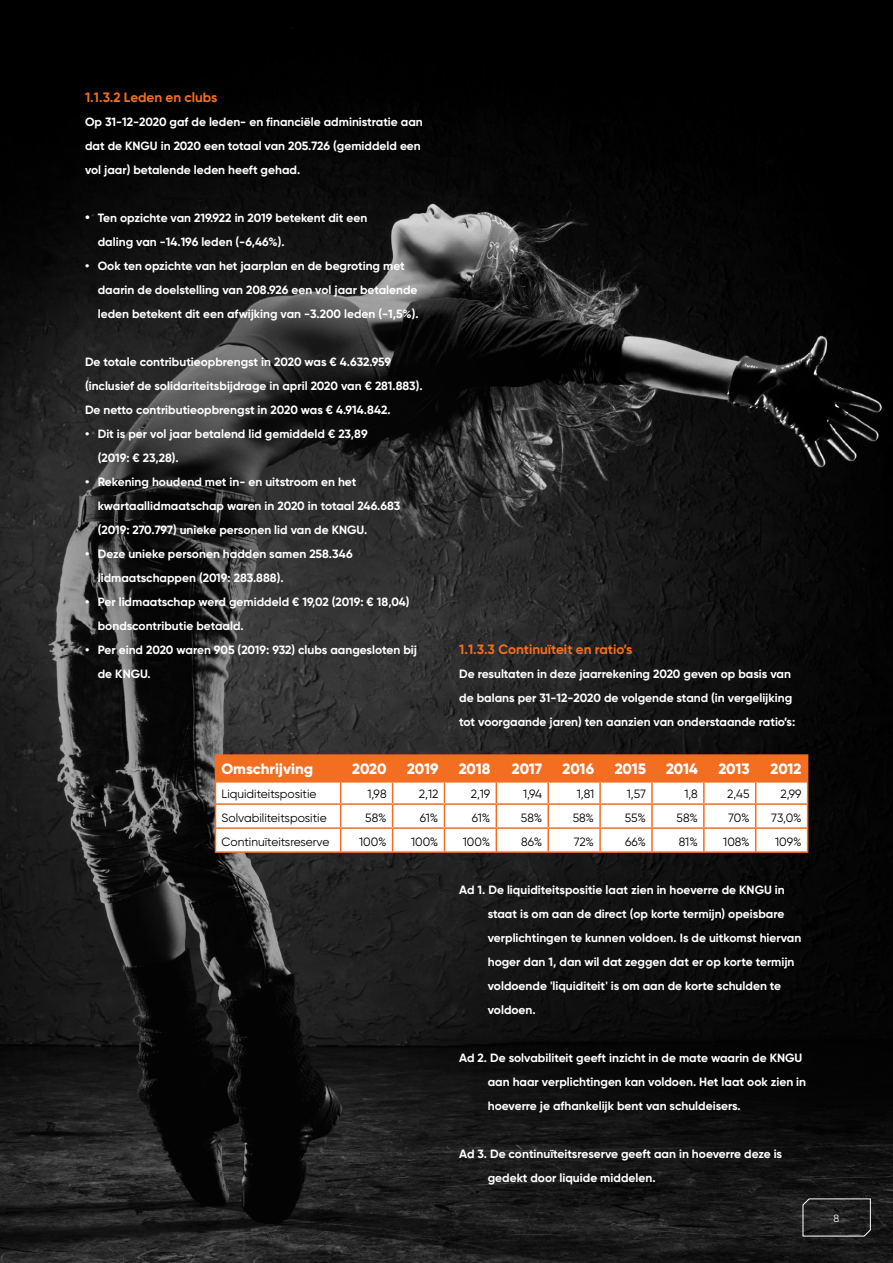
<style>
.page{position:relative;width:893px;height:1263px;background:#fff}
.page>*{position:absolute;margin:0;border:0;box-sizing:border-box;transform-origin:0 0}
.Broodtekst_wit{font:800 15px "Gilroy";letter-spacing:-.01em;color:#fff}
.Kop_oranje_bold{font:700 13.5px "Gilroy";color:#f36e21}
.Broodtekst_zwart{font:700 12px/24px "Gilroy";color:#fff}
.Broodtekst_zwart-2{font:12px "Gilroy";color:#000}
.t1{font:10.5px "Gilroy";color:#fff}
.s1{font-size:13.5px}
</style>
<div class="page">
<img style="left:0;top:0;width:893px;height:1263px">
<img style="left:686px;top:0;width:207px;height:423px">
<svg style="left:802px;top:1198px;width:69px;height:39px;background:#303030"></svg>
<hr style="left:215px;top:851px;width:126px;height:2px;background:#f36e21">
<hr style="left:341px;top:851px;width:52px;height:2px;background:#f36e21">
<hr style="left:393px;top:851px;width:51px;height:2px;background:#f36e21">
<hr style="left:444px;top:851px;width:52px;height:2px;background:#f36e21">
<hr style="left:496px;top:851px;width:52px;height:2px;background:#f36e21">
<hr style="left:548px;top:851px;width:52px;height:2px;background:#f36e21">
<hr style="left:600px;top:851px;width:52px;height:2px;background:#f36e21">
<hr style="left:652px;top:851px;width:52px;height:2px;background:#f36e21">
<hr style="left:704px;top:851px;width:52px;height:2px;background:#f36e21">
<hr style="left:756px;top:851px;width:52px;height:2px;background:#f36e21">
<hr style="left:215px;top:754px;width:126px;height:2px;background:#f36e21">
<hr style="left:341px;top:754px;width:52px;height:2px;background:#f36e21">
<hr style="left:393px;top:754px;width:51px;height:2px;background:#f36e21">
<hr style="left:444px;top:754px;width:52px;height:2px;background:#f36e21">
<hr style="left:496px;top:754px;width:52px;height:2px;background:#f36e21">
<hr style="left:548px;top:754px;width:52px;height:2px;background:#f36e21">
<hr style="left:600px;top:754px;width:52px;height:2px;background:#f36e21">
<hr style="left:652px;top:754px;width:52px;height:2px;background:#f36e21">
<hr style="left:704px;top:754px;width:52px;height:2px;background:#f36e21">
<hr style="left:756px;top:754px;width:52px;height:2px;background:#f36e21">
<svg style="left:215px;top:755px;width:593px;height:97px"></svg>
<hr style="left:215px;top:781px;width:126px;height:1px;background:#f36e21">
<hr style="left:341px;top:781px;width:52px;height:1px;background:#f36e21">
<hr style="left:393px;top:781px;width:51px;height:1px;background:#f36e21">
<hr style="left:444px;top:781px;width:52px;height:1px;background:#f36e21">
<hr style="left:496px;top:781px;width:52px;height:1px;background:#f36e21">
<hr style="left:548px;top:781px;width:52px;height:1px;background:#f36e21">
<hr style="left:600px;top:781px;width:52px;height:1px;background:#f36e21">
<hr style="left:652px;top:781px;width:52px;height:1px;background:#f36e21">
<hr style="left:704px;top:781px;width:52px;height:1px;background:#f36e21">
<hr style="left:756px;top:781px;width:52px;height:1px;background:#f36e21">
<p class="Kop_oranje_bold" style="left:85px;top:89px;width:134px">1.1.3.2 Leden en clubs</p>
<p class="Broodtekst_zwart" style="left:85px;top:110px;width:339px">Op 31-12-2020 gaf de leden- en financiële administratie aan dat de KNGU in 2020 een totaal van 205.726 (gemiddeld een vol jaar) betalende leden heeft gehad.</p>
<p class="Broodtekst_zwart" style="left:98px;top:206px;width:271px;text-indent:-13px"><span class="s1">•</span> Ten opzichte van 219.922 in 2019 betekent dit een daling van -14.196 leden (-6,46%).</p>
<p class="Broodtekst_zwart" style="left:98px;top:254px;width:322px;text-indent:-13px">• Ook ten opzichte van het jaarplan en de begroting met daarin de doelstelling van 208.926 een vol jaar betalende leden betekent dit een afwijking van -3.200 leden (-1,5%).</p>
<p class="Broodtekst_zwart" style="left:85px;top:350px;width:339px">De totale contributieopbrengst in 2020 was € 4.632.959 (inclusief de solidariteitsbijdrage in april 2020 van € 281.883).<br>De netto contributieopbrengst in 2020 was € 4.914.842.</p>
<p class="Broodtekst_zwart" style="left:98px;top:422px;width:271px;text-indent:-13px">• Dit is per vol jaar betalend lid gemiddeld € 23,89 (2019: € 23,28).</p>
<p class="Broodtekst_zwart" style="left:98px;top:470px;width:304px;text-indent:-13px">• Rekening houdend met in- en uitstroom en het kwartaallidmaatschap waren in 2020 in totaal 246.683 (2019: 270.797) unieke personen lid van de KNGU.</p>
<p class="Broodtekst_zwart" style="left:98px;top:542px;width:256px;text-indent:-13px">• Deze unieke personen hadden samen 258.346 lidmaatschappen (2019: 283.888).</p>
<p class="Broodtekst_zwart" style="left:98px;top:590px;width:313px;text-indent:-13px">• Per lidmaatschap werd gemiddeld € 19,02 (2019: € 18,04) bondscontributie betaald.</p>
<p class="Broodtekst_zwart" style="left:98px;top:638px;width:321px;text-indent:-13px">• Per eind 2020 waren 905 (2019: 932) clubs aangesloten bij de KNGU.</p>
<p class="Kop_oranje_bold" style="left:459px;top:641px;width:175px">1.1.3.3 Continuïteit en ratio’s</p>
<p class="Broodtekst_zwart" style="left:459px;top:662px;width:338px">De resultaten in deze jaarrekening 2020 geven op basis van de balans per 31-12-2020 de volgende stand (in vergelijking tot voorgaande jaren) ten aanzien van onderstaande ratio’s:</p>
<p class="Broodtekst_wit" style="left:221px;top:759px;width:93px">Omschrijving</p>
<p class="Broodtekst_wit" style="left:352px;top:759px;width:36px">2020</p>
<p class="Broodtekst_wit" style="left:407px;top:759px;width:33px">2019</p>
<p class="Broodtekst_wit" style="left:459px;top:759px;width:33px">2018</p>
<p class="Broodtekst_wit" style="left:512px;top:759px;width:32px">2017</p>
<p class="Broodtekst_wit" style="left:563px;top:759px;width:33px">2016</p>
<p class="Broodtekst_wit" style="left:615px;top:759px;width:33px">2015</p>
<p class="Broodtekst_wit" style="left:666px;top:759px;width:33px">2014</p>
<p class="Broodtekst_wit" style="left:718px;top:759px;width:33px">2013</p>
<p class="Broodtekst_wit" style="left:770px;top:759px;width:33px">2012</p>
<p class="Broodtekst_zwart-2" style="left:221px;top:786px;width:97px">Liquiditeitspositie</p>
<p class="Broodtekst_zwart-2" style="left:368px;top:786px;width:21px">1,98</p>
<p class="Broodtekst_zwart-2" style="left:419px;top:786px;width:21px">2,12</p>
<p class="Broodtekst_zwart-2" style="left:471px;top:786px;width:21px">2,19</p>
<p class="Broodtekst_zwart-2" style="left:523px;top:786px;width:21px">1,94</p>
<p class="Broodtekst_zwart-2" style="left:577px;top:786px;width:19px">1,81</p>
<p class="Broodtekst_zwart-2" style="left:627px;top:786px;width:21px">1,57</p>
<p class="Broodtekst_zwart-2" style="left:684px;top:786px;width:15px">1,8</p>
<p class="Broodtekst_zwart-2" style="left:727px;top:786px;width:24px">2,45</p>
<p class="Broodtekst_zwart-2" style="left:781px;top:786px;width:23px">2,99</p>
<p class="Broodtekst_zwart-2" style="left:221px;top:810px;width:107px">Solvabiliteitspositie</p>
<p class="Broodtekst_zwart-2" style="left:365px;top:810px;width:23px">58%</p>
<p class="Broodtekst_zwart-2" style="left:420px;top:810px;width:20px">61%</p>
<p class="Broodtekst_zwart-2" style="left:472px;top:810px;width:20px">61%</p>
<p class="Broodtekst_zwart-2" style="left:521px;top:810px;width:23px">58%</p>
<p class="Broodtekst_zwart-2" style="left:573px;top:810px;width:23px">58%</p>
<p class="Broodtekst_zwart-2" style="left:625px;top:810px;width:23px">55%</p>
<p class="Broodtekst_zwart-2" style="left:677px;top:810px;width:23px">58%</p>
<p class="Broodtekst_zwart-2" style="left:728px;top:810px;width:23px">70%</p>
<p class="Broodtekst_zwart-2" style="left:771px;top:810px;width:32px">73,0%</p>
<p class="Broodtekst_zwart-2" style="left:221px;top:834px;width:109px">Continuïteitsreserve</p>
<p class="Broodtekst_zwart-2" style="left:359px;top:834px;width:29px">100%</p>
<p class="Broodtekst_zwart-2" style="left:411px;top:834px;width:29px">100%</p>
<p class="Broodtekst_zwart-2" style="left:463px;top:834px;width:29px">100%</p>
<p class="Broodtekst_zwart-2" style="left:521px;top:834px;width:23px">86%</p>
<p class="Broodtekst_zwart-2" style="left:574px;top:834px;width:22px">72%</p>
<p class="Broodtekst_zwart-2" style="left:625px;top:834px;width:22px">66%</p>
<p class="Broodtekst_zwart-2" style="left:679px;top:834px;width:20px">81%</p>
<p class="Broodtekst_zwart-2" style="left:723px;top:834px;width:28px">108%</p>
<p class="Broodtekst_zwart-2" style="left:775px;top:834px;width:28px">109%</p>
<p class="Broodtekst_zwart" style="left:488px;top:878px;width:315px;text-indent:-28px">Ad 1. De liquiditeitspositie laat zien in hoeverre de KNGU in staat is om aan de direct (op korte termijn) opeisbare verplichtingen te kunnen voldoen. Is de uitkomst hiervan hoger dan 1, dan wil dat zeggen dat er op korte termijn voldoende 'liquiditeit' is om aan de korte schulden te voldoen.</p>
<p class="Broodtekst_zwart" style="left:488px;top:1046px;width:320px;text-indent:-28px">Ad 2. De solvabiliteit geeft inzicht in de mate waarin de KNGU aan haar verplichtingen kan voldoen. Het laat ook zien in hoeverre je afhankelijk bent van schuldeisers.</p>
<p class="Broodtekst_zwart" style="left:488px;top:1142px;width:296px;text-indent:-28px">Ad 3. De continuïteitsreserve geeft aan in hoeverre deze is gedekt door liquide middelen.</p>
<p class="t1" style="left:833px;top:1211px;width:7px">8</p>
</div>
